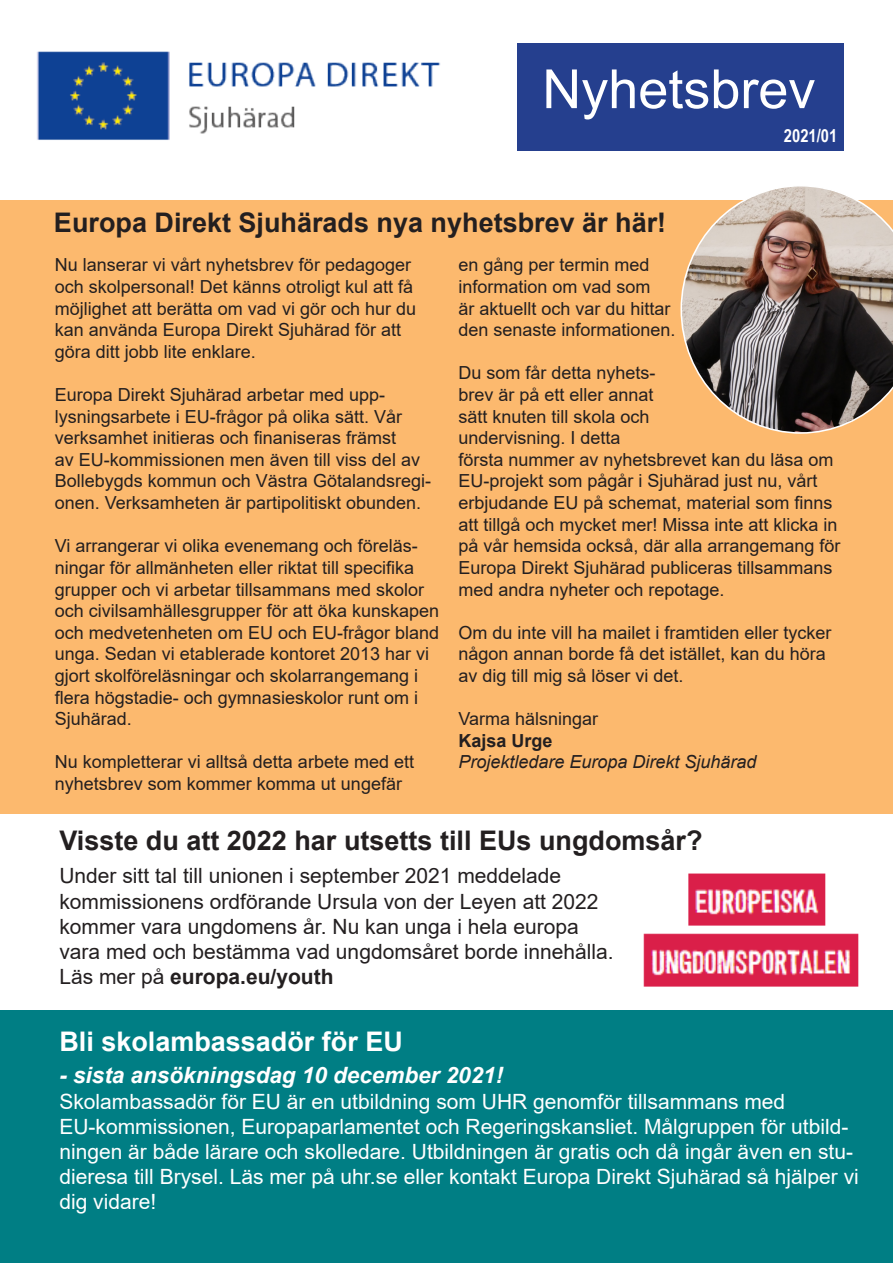
<style>
.page{position:relative;width:893px;height:1263px;background:#fff}
.page>*{position:absolute;margin:0;border:0;box-sizing:border-box;transform-origin:0 0}
.t1{font:54px "Arial";color:#fff}
.t2{font:700 27px "Arial";color:#231f20}
.t3{font:700 27px "Arial";color:#fff}
.t4{font:italic 700 22.5px "Arial";color:#fff}
.t5{font:21px/25.2px "Arial";color:#fff}
.t6{font:21px/25.2px "Arial";color:#231f20}
.t7{font:700 21px "Arial";color:#231f20}
.t8{font:18px/21.6px "Arial";color:#231f20}
.t9{font:italic 18px "Arial";color:#231f20}
.t10{font:700 18px "Arial";color:#231f20}
.t11{font:700 18px "Arial Narrow";color:#fff}
.s1{font-weight:400}
</style>
<div class="page">
<div style="left:517px;top:43px;width:327px;height:108px;background:#253f8e"></div>
<img style="left:37px;top:51px;width:404px;height:89px">
<div style="left:0;top:200px;width:893px;height:613px;background:#fcb96e"></div>
<img style="left:680px;top:186px;width:213px;height:248px">
<div style="left:0;top:1010px;width:893px;height:253px;background:#007e84"></div>
<img style="left:688px;top:873px;width:138px;height:53px">
<img style="left:643px;top:933px;width:216px;height:54px">
<p class="t1" style="left:542px;top:52px;width:275px">Nyhetsbrev</p>
<p class="t2" style="left:54px;top:204px;width:614px">Europa Direkt Sjuhärads nya nyhetsbrev är här!</p>
<p class="t11" style="left:784px;top:122px;width:55px">2021/01</p>
<p class="t8" style="left:55px;top:254px;width:363px">Nu lanserar vi vårt nyhetsbrev för pedagoger och skolpersonal! Det känns otroligt kul att få möjlighet att berätta om vad vi gör och hur du kan använda Europa Direkt Sjuhärad för att göra ditt jobb lite enklare.</p>
<p class="t8" style="left:55px;top:384px;width:378px">Europa Direkt Sjuhärad arbetar med upp&shy;lysningsarbete i EU-frågor på olika sätt. Vår verksamhet initieras och finaniseras främst<br>av EU-kommissionen men även till viss del av Bollebygds kommun och Västra Götalandsregi&shy;onen. Verksamheten är partipolitiskt obunden.</p>
<p class="t8" style="left:55px;top:535px;width:386px">Vi arrangerar vi olika evenemang och föreläs&shy;ningar för allmänheten eller riktat till specifika grupper och vi arbetar tillsammans med skolor och civilsamhällesgrupper för att öka kunskapen och medvetenheten om EU och EU-frågor bland unga. Sedan vi etablerade kontoret 2013 har vi gjort skolföreläsningar och skolarrangemang i flera högstadie- och gymnasieskolor runt om i Sjuhärad.</p>
<p class="t8" style="left:55px;top:751px;width:361px">Nu kompletterar vi alltså detta arbete med ett nyhetsbrev som kommer komma ut ungefär</p>
<p class="t8" style="left:458px;top:254px;width:219px">en gång per termin med information om vad som<br>är aktuellt och var du hittar den senaste informationen.</p>
<p class="t8" style="left:458px;top:362px;width:199px">Du som får detta nyhets&shy;brev är på ett eller annat sätt knuten till skola och undervisning. I detta</p>
<p class="t8" style="left:458px;top:449px;width:384px">första nummer av nyhetsbrevet kan du läsa om EU-projekt som pågår i Sjuhärad just nu, vårt erbjudande EU på schemat, material som finns att tillgå och mycket mer! Missa inte att klicka in på vår hemsida också, där alla arrangemang för Europa Direkt Sjuhärad publiceras tillsammans med andra nyheter och repotage.</p>
<p class="t8" style="left:458px;top:621px;width:375px">Om du inte vill ha mailet i framtiden eller tycker någon annan borde få det istället, kan du höra av dig till mig så löser vi det.</p>
<p class="t8" style="left:458px;top:708px;width:141px">Varma hälsningar</p>
<p class="t10" style="left:458px;top:728px;width:96px">Kajsa Urge</p>
<p class="t9" style="left:458px;top:750px;width:300px">Projektledare Europa Direkt Sjuhärad</p>
<p class="t2" style="left:59px;top:821px;width:645px">Visste du att 2022 har utsetts till EUs ungdomsår?</p>
<p class="t6" style="left:59px;top:863px;width:503px">Under sitt tal till unionen i september 2021 meddelade</p>
<p class="t6" style="left:59px;top:888px;width:556px">kommissionens ordförande Ursula von der Leyen att 2022 kommer vara ungdomens år. Nu kan unga i hela europa vara med och bestämma vad ungdomsåret borde innehålla.</p>
<p class="t7" style="left:59px;top:962px;width:276px"><span class="s1">Läs mer på</span> europa.eu/youth</p>
<p class="t3" style="left:59px;top:1022px;width:345px">Bli skolambassadör för EU</p>
<p class="t4" style="left:59px;top:1060px;width:445px">- sista ansökningsdag 10 december 2021!</p>
<p class="t5" style="left:59px;top:1088px;width:801px">Skolambassadör för EU är en utbildning som UHR genomför tillsammans med EU-kommissionen, Europaparlamentet och Regeringskansliet. Målgruppen för utbild&shy;ningen är både lärare och skolledare. Utbildningen är gratis och då ingår även en stu&shy;dieresa till Brysel. Läs mer på uhr.se eller kontakt Europa Direkt Sjuhärad så hjälper vi dig vidare!</p>
</div>
